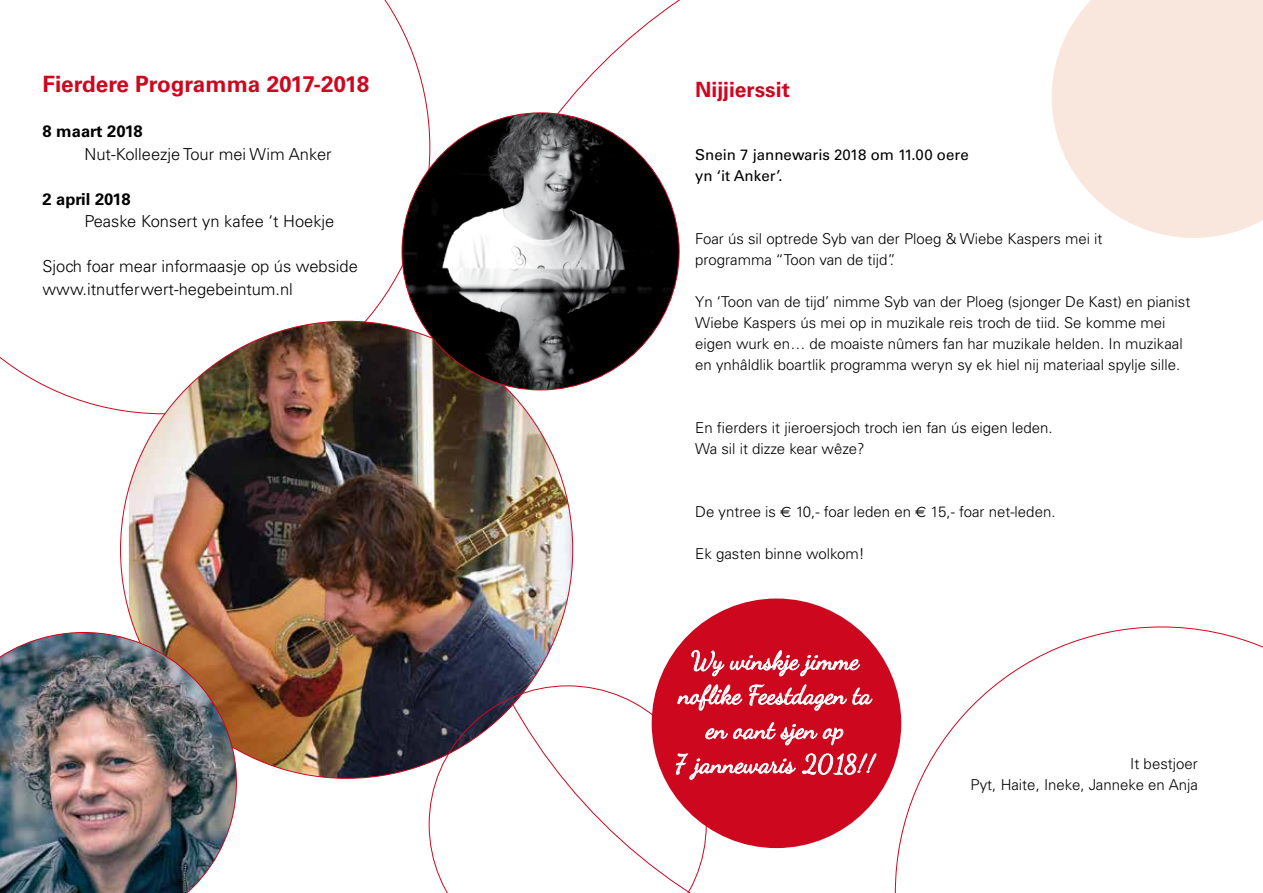
<style>
.page{position:relative;width:1263px;height:893px;background:#fff}
.page>*{position:absolute;margin:0;border:0;box-sizing:border-box;transform-origin:0 0}
.t1{font:25.5px/34.5px "Dancing Script OT";color:#fff;text-align:center}
.t2{font:700 22.5px "Univers";color:#cd071e}
.t3{font:700 21px "Univers";color:#cd071e}
.t4{font:300 16.5px/22.5px "Univers";color:#000}
.t5{font:700 16.5px "Univers";color:#000}
.t6{font:300 15px/21px "Univers";color:#000}
.t7{font:15px/21px "Univers";color:#000}
.s1{font-family:"Euro Sans";font-weight:400}
</style>
<div class="page">
<svg style="left:0;top:0;width:430px;height:412px"></svg>
<img style="left:129px;top:321px;width:444px;height:457px">
<svg style="left:895px;top:627px;width:368px;height:266px"></svg>
<img style="left:0;top:632px;width:237px;height:261px">
<svg style="left:1051px;top:0;width:212px;height:238px;background:#f9eae2"></svg>
<img style="left:402px;top:113px;width:277px;height:277px;border-radius:139px">
<svg style="left:429px;top:686px;width:277px;height:207px"></svg>
<div style="left:652px;top:598px;width:249px;height:250px;background:#cd071e;border-radius:50%"></div>
<svg style="left:691px;top:650px;width:169px;height:26px"></svg>
<svg style="left:677px;top:684px;width:66px;height:27px"></svg>
<svg style="left:749px;top:684px;width:124px;height:27px"></svg>
<svg style="left:705px;top:722px;width:139px;height:23px"></svg>
<svg style="left:676px;top:753px;width:120px;height:27px"></svg>
<svg style="left:802px;top:753px;width:75px;height:22px"></svg>
<h2 class="t2" style="left:43px;top:71px;width:328px">Fierdere Programma 2017-2018</h2>
<p class="t5" style="left:43px;top:122px;width:102px">8 maart 2018</p>
<p class="t4" style="left:85px;top:143px;width:249px">Nut-Kolleezje Tour mei Wim Anker</p>
<p class="t5" style="left:43px;top:189px;width:90px">2 april 2018</p>
<p class="t4" style="left:85px;top:210px;width:251px">Peaske Konsert yn kafee ‘t Hoekje</p>
<p class="t4" style="left:43px;top:255px;width:317px">Sjoch foar mear informaasje op ús webside www.itnutferwert-hegebeintum.nl</p>
<h3 class="t3" style="left:695px;top:77px;width:96px">Nijjierssit</h3>
<p class="t7" style="left:695px;top:144px;width:275px">Snein 7 jannewaris 2018 om 11.00 oere yn ‘it Anker’.</p>
<p class="t6" style="left:695px;top:228px;width:409px">Foar ús sil optrede Syb van der Ploeg &amp; Wiebe Kaspers mei it programma “Toon van de tijd”.</p>
<p class="t6" style="left:695px;top:291px;width:496px">Yn ‘Toon van de tijd’ nimme Syb van der Ploeg (sjonger De Kast) en pianist Wiebe Kaspers ús mei op in muzikale reis troch de tiid. Se komme mei eigen wurk en… de moaiste nûmers fan har muzikale helden. In muzikaal en ynhâldlik boartlik programma weryn sy ek hiel nij materiaal spylje sille.</p>
<p class="t6" style="left:695px;top:417px;width:359px">En fierders it jieroersjoch troch ien fan ús eigen leden.<br>Wa sil it dizze kear wêze?</p>
<p class="t6" style="left:695px;top:501px;width:362px">De yntree is <span class="s1">f</span> 10,- foar leden en <span class="s1">f</span> 15,- foar net-leden.</p>
<p class="t6" style="left:695px;top:543px;width:171px">Ek gasten binne wolkom!</p>
<h1 class="t1" style="left:675px;top:643px;width:203px">Wy winskje jimme noflike Feestdagen ta en oant sjen op<br>7 jannewaris 2018!!</h1>
<p class="t6" style="left:971px;top:753px;width:229px;text-align:right">It bestjoer<br>Pyt, Haite, Ineke, Janneke en Anja</p>
</div>
